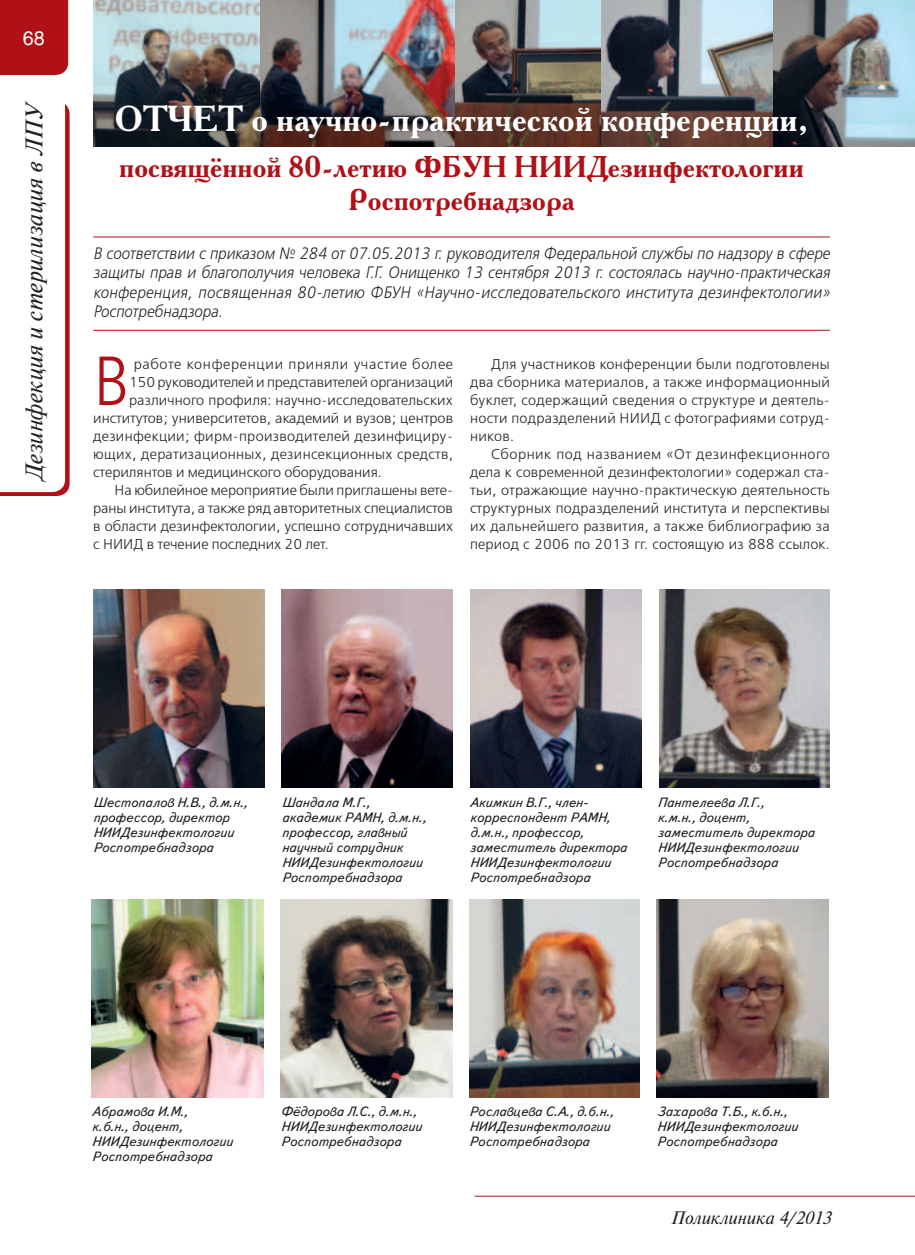
<style>
.page{position:relative;width:915px;height:1255px;background:#fff}
.page>*{position:absolute;margin:0;border:0;box-sizing:border-box;transform-origin:0 0}
.t1{font:69.15px "Free Set C";color:#b11116;scale:.9 1}
.t2{font:700 36px "Academy C";color:#fff}
.t3{font:700 30px/33px "Academy C";color:#b11116;text-align:center}
.t4{font:italic 24px "Newton C";color:#231f20}
.t5{font:19.5px "Helios";color:#fff}
.t6{font:italic 18px "Newton C";color:#231f20}
.t7{font:italic 16.5px/19.5px "Free Set C";color:#231f20;text-align:justify;scale:.9 1}
.t8{font:14.25px/18px "Free Set C";letter-spacing:.005em;color:#231f20;text-align:justify}
.t9{font:14.25px "Free Set C";letter-spacing:.04em;color:#231f20}
.t10{font:14.25px "Free Set C";letter-spacing:.05em;color:#231f20}
.t11{font:italic 13.5px/15px "Text Book C";color:#231f20}
</style>
<div class="page">
<svg style="left:0;top:104px;width:70px;height:392px"></svg>
<div style="left:0;top:0;width:68px;height:75px;background:#b11116"></div>
<hr style="left:474px;top:1195px;width:440px;height:1px;background:#b11116">
<img style="left:260px;top:0;width:509px;height:147px">
<img style="left:769px;top:0;width:145px;height:147px">
<hr style="left:93px;top:236px;width:736px;height:1px;background:#b11116">
<hr style="left:93px;top:330px;width:736px;height:1px;background:#b11116">
<img style="left:94px;top:0;width:166px;height:147px">
<img style="left:93px;top:589px;width:171px;height:198px">
<img style="left:281px;top:589px;width:172px;height:198px">
<img style="left:659px;top:589px;width:170px;height:198px">
<img style="left:470px;top:589px;width:171px;height:198px">
<img style="left:280px;top:899px;width:172px;height:198px">
<img style="left:92px;top:899px;width:171px;height:198px">
<img style="left:469px;top:899px;width:170px;height:198px">
<img style="left:656px;top:899px;width:171px;height:198px">
<h3 class="t5" style="left:23px;top:27px;width:23px">68</h3>
<h3 class="t4" style="left:21px;top:480px;width:382px;rotate:-90deg">Дезинфекция и стерилизация в ЛПУ</h3>
<h2 class="t2" style="left:115px;top:95px;width:695px">ОТЧЕТ о научно-практической конференции,</h2>
<h3 class="t3" style="left:119px;top:149px;width:685px">посвящённой 80-летию ФБУН НИИДезинфектологии<br>Роспотребнадзора</h3>
<p class="t7" style="left:93px;top:243px;width:819px">В соответствии с приказом № 284 от 07.05.2013 г. руководителя Федеральной службы по надзору в сфере защиты прав и благополучия человека Г.Г. Онищенко 13 сентября 2013 г. состоялась научно-практическая конференция, посвященная 80-летию ФБУН «Научно-исследовательского института дезинфектологии» Роспотребнадзора.</p>
<h1 class="t1" style="left:93px;top:340px;width:30px">В</h1>
<p class="t10" style="left:134px;top:356px;width:321px">работе конференции приняли участие более</p>
<p class="t8" style="left:129px;top:373px;width:325px">150 руководителей и представителей организаций</p>
<p class="t8" style="left:129px;top:391px;width:325px">различного профиля: научно-исследовательских</p>
<p class="t8" style="left:93px;top:409px;width:361px">институтов; университетов, академий и вузов; центров</p>
<p class="t8" style="left:93px;top:427px;width:361px">дезинфекции; фирм-производителей дезинфициру-</p>
<p class="t8" style="left:93px;top:445px;width:361px">ющих, дератизационных, дезинсекционных средств,</p>
<p class="t8" style="left:93px;top:463px;width:290px">стерилянтов и медицинского оборудования.</p>
<p class="t8" style="left:114px;top:481px;width:340px">На юбилейное мероприятие были приглашены вете-</p>
<p class="t8" style="left:93px;top:499px;width:361px">раны института, а также ряд авторитетных специалистов</p>
<p class="t8" style="left:93px;top:517px;width:361px">в области дезинфектологии, успешно сотрудничавших</p>
<p class="t8" style="left:93px;top:535px;width:31px">с НИИД</p>
<p class="t8" style="left:147px;top:535px;width:183px">в течение последних 20 лет.</p>
<p class="t8" style="left:470px;top:355px;width:361px;text-indent:21px">Для участников конференции были подготовлены два сборника материалов, а также информационный буклет, содержащий сведения о структуре и деятель&shy;ности подразделений НИИД</p>
<p class="t8" style="left:664px;top:409px;width:167px">с фотографиями сотруд-</p>
<p class="t8" style="left:470px;top:427px;width:46px">ников.</p>
<p class="t9" style="left:491px;top:445px;width:340px">Сборник под названием «От дезинфекционного</p>
<p class="t8" style="left:470px;top:463px;width:361px">дела к современной дезинфектологии» содержал ста-</p>
<p class="t8" style="left:470px;top:481px;width:361px">тьи, отражающие научно-практическую деятельность</p>
<p class="t8" style="left:470px;top:499px;width:361px">структурных подразделений института и перспективы</p>
<p class="t8" style="left:470px;top:517px;width:361px">их дальнейшего развития, а также библиографию за</p>
<p class="t8" style="left:470px;top:535px;width:361px">период с 2006 по 2013 гг. состоящую из 888 ссылок.</p>
<p class="t11" style="left:93px;top:795px;width:156px">Шестопалов Н.В., д.м.н., профессор, директор<br>НИИДезинфектологии<br>Роспотребнадзора</p>
<p class="t11" style="left:281px;top:795px;width:146px">Шандала М.Г., академик РАМН, д.м.н., профессор, главный научный сотрудник<br>НИИДезинфектологии<br>Роспотребнадзора</p>
<p class="t11" style="left:657px;top:795px;width:159px">Пантелеева Л.Г.,<br>к.м.н., доцент, заместитель директора<br>НИИДезинфектологии<br>Роспотребнадзора</p>
<p class="t11" style="left:469px;top:795px;width:159px">Акимкин В.Г., член&shy;корреспондент РАМН, д.м.н., профессор, заместитель директора<br>НИИДезинфектологии<br>Роспотребнадзора</p>
<p class="t11" style="left:92px;top:1104px;width:142px">Абрамова И.М.,<br>к.б.н., доцент,<br>НИИДезинфектологии<br>Роспотребнадзора</p>
<p class="t11" style="left:281px;top:1104px;width:142px">Фёдорова Л.С., д.м.н.,<br>НИИДезинфектологии<br>Роспотребнадзора</p>
<p class="t11" style="left:469px;top:1104px;width:146px">Рославцева С.А., д.б.н.,<br>НИИДезинфектологии<br>Роспотребнадзора</p>
<p class="t11" style="left:656px;top:1104px;width:142px">Захарова Т.Б., к.б.н.,<br>НИИДезинфектологии<br>Роспотребнадзора</p>
<p class="t6" style="left:670px;top:1207px;width:162px">Поликлиника 4/2013</p>
</div>
